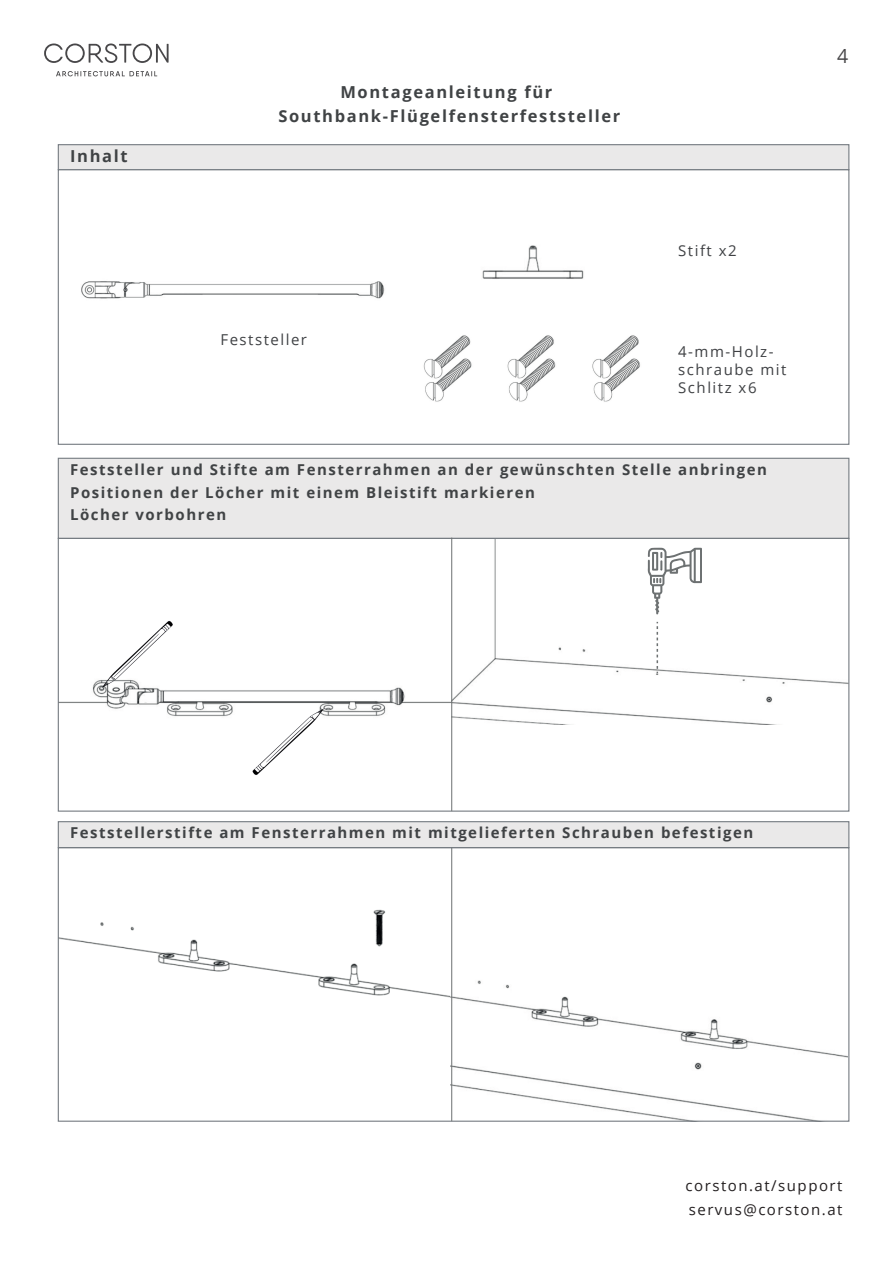
<style>
.page{position:relative;width:893px;height:1263px;background:#fff}
.page>*{position:absolute;margin:0;border:0;box-sizing:border-box;transform-origin:0 0}
.t1{font:19.5px "Open Sans";color:#484749}
.t2{font:700 16.5px/24px "Open Sans";letter-spacing:.1em;color:#404345;text-align:center}
.t3{font:700 15px/22.5px "Open Sans";letter-spacing:.1em;color:#404345}
.t4{font:15px/18px "Open Sans";letter-spacing:.1em;color:#3f4144}
.t5{font:15px/24px "Open Sans";letter-spacing:.1em;color:#231f20}
</style>
<div class="page">
<div style="left:58px;top:144px;width:791px;height:26px;background:#eae9e9;border:1px solid #767c82"></div>
<div style="left:58px;top:458px;width:791px;height:81px;background:#eae9e9;border:1px solid #767c82"></div>
<svg style="left:44px;top:44px;width:125px;height:32px"></svg>
<img style="left:482px;top:245px;width:102px;height:34px">
<img style="left:423px;top:335px;width:217px;height:67px">
<img style="left:81px;top:281px;width:304px;height:18px">
<img style="left:60px;top:621px;width:391px;height:154px">
<img style="left:452px;top:540px;width:395px;height:184px">
<svg style="left:657px;top:622px;width:1px;height:51px"></svg>
<svg style="left:648px;top:548px;width:54px;height:66px"></svg>
<img style="left:60px;top:909px;width:390px;height:89px">
<img style="left:450px;top:911px;width:397px;height:209px">
<hr style="left:451px;top:538px;width:1px;height:273px;background:#6d7172">
<div style="left:58px;top:821px;width:791px;height:27px;background:#eae9e9;border:1px solid #767c82"></div>
<hr style="left:451px;top:848px;width:1px;height:273px;background:#6d7172">
<p class="t2" style="left:70px;top:144px;width:59px">Inhalt</p>
<p class="t2" style="left:278px;top:79px;width:343px">Montageanleitung für<br>Southbank-Flügelfensterfeststeller</p>
<p class="t4" style="left:220px;top:330px;width:88px">Feststeller</p>
<p class="t4" style="left:678px;top:241px;width:60px">Stift x2</p>
<p class="t4" style="left:678px;top:342px;width:110px">4-mm-Holz&shy;schraube mit<br>Schlitz x6</p>
<p class="t3" style="left:70px;top:458px;width:698px">Feststeller und Stifte am Fensterrahmen an der gewünschten Stelle anbringen<br>Positionen der Löcher mit einem Bleistift markieren<br>Löcher vorbohren</p>
<h1 class="t1" style="left:837px;top:43px;width:13px">4</h1>
<p class="t3" style="left:70px;top:821px;width:685px">Feststellerstifte am Fensterrahmen mit mitgelieferten Schrauben befestigen</p>
<p class="t5" style="left:686px;top:1173px;width:158px">corston.at/support servus@corston.at</p>
</div>
